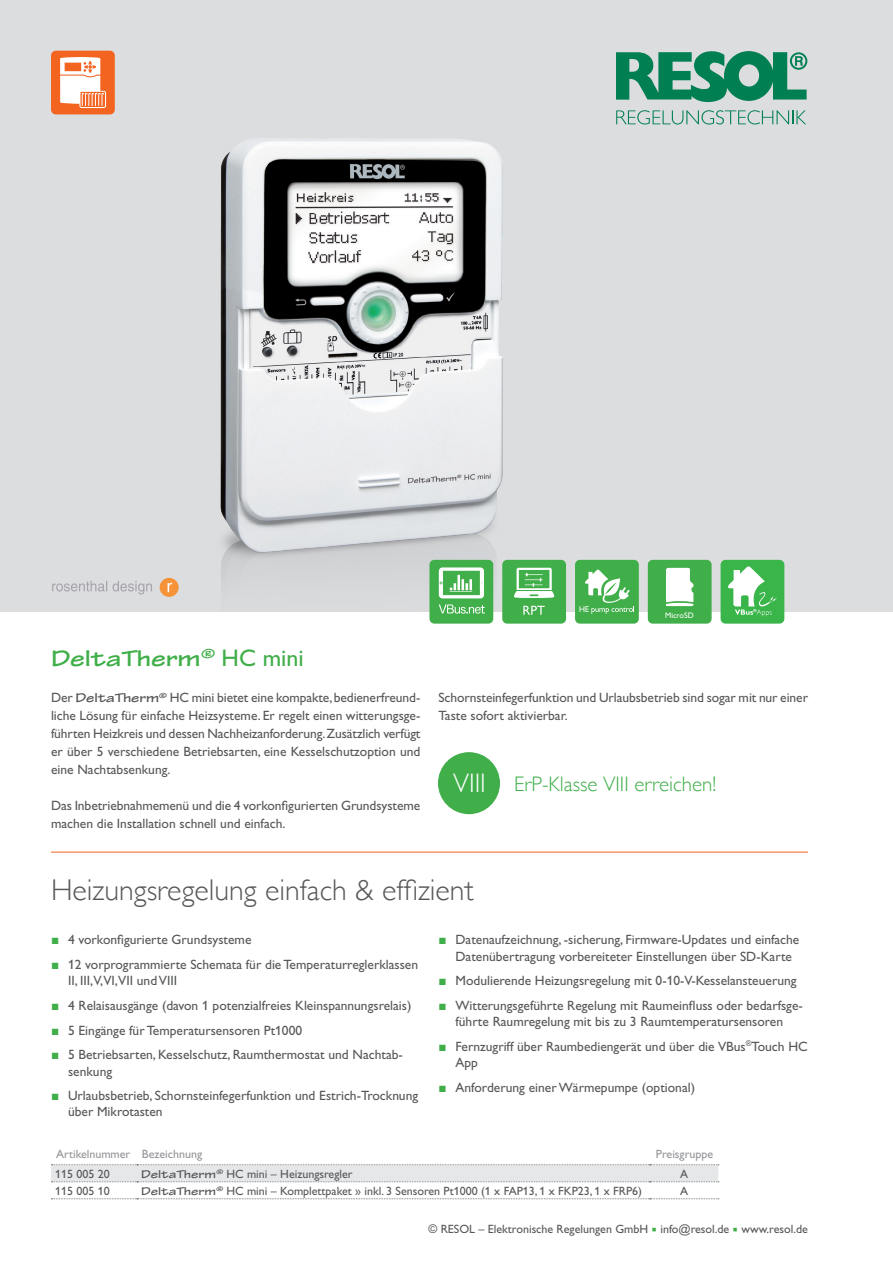
<style>
.page{position:relative;width:893px;height:1263px;background:#fff}
.page>*{position:absolute;margin:0;border:0;box-sizing:border-box;transform-origin:0 0}
.Überschrift_Produktb{font:300 30px "Gill Sans";color:#57585a}
.t1{font:300 27px "Gill Sans";color:#fff}
.Überschrift_Produkt{font:700 expanded 24px "Tekton Pro";color:#40ae49}
._12_-_14pt_grün{font:300 21px "Gill Sans";color:#40ae49}
.Fließtext_9Pt{font:13.5px/18px "Gill Alt One";color:#57585a}
.PL_TEXT{font:12px "Gill Alt One";color:#57585a}
.Zusatztext_8PT_Grau{font:12px "Gill Alt One";color:#57585a}
.PB_ÜBERSCHRIFT{font:12px "Gill Alt One";color:#939598}
.t2{font:8.1px "Gill Alt One";color:#fff}
.s1{font-family:"Gill Alt One";font-weight:400;font-stretch:normal}
.s2{font-family:"Tekton Pro";font-weight:700;font-stretch:expanded}
.s3{font-family:"Arial";font-weight:700;color:#40ae49}
.s4{color:#40ae49}
</style>
<div class="page">
<div style="left:0;top:0;width:893px;height:611px;background:#dcdddf"></div>
<div style="left:51px;top:51px;width:64px;height:63px;background:#f36421;border-radius:5px"></div>
<svg style="left:60px;top:57px;width:46px;height:51px"></svg>
<hr style="left:51px;top:852px;width:757px;height:1px;background:#f36421">
<img style="left:220px;top:138px;width:294px;height:473px">
<div style="left:438px;top:752px;width:62px;height:62px;background:#40ae49;border-radius:50%"></div>
<div style="left:575px;top:560px;width:64px;height:64px;background:#40ae49;border-radius:5px"></div>
<svg style="left:579px;top:569px;width:55px;height:45px"></svg>
<div style="left:648px;top:560px;width:64px;height:64px;background:#40ae49;border-radius:5px"></div>
<svg style="left:666px;top:567px;width:28px;height:40px"></svg>
<div style="left:502px;top:560px;width:64px;height:64px;background:#40ae49;border-radius:5px"></div>
<svg style="left:523px;top:606px;width:22px;height:9px"></svg>
<svg style="left:514px;top:568px;width:41px;height:30px"></svg>
<div style="left:429px;top:560px;width:64px;height:64px;background:#40ae49;border-radius:5px"></div>
<svg style="left:439px;top:567px;width:45px;height:31px"></svg>
<hr style="left:457px;top:575px;width:3px;height:15px;background:#fff">
<svg style="left:439px;top:604px;width:46px;height:10px"></svg>
<svg style="left:51px;top:1164px;width:668px;height:35px"></svg>
<div style="left:160px;top:578px;width:19px;height:19px;background:#f69238;border-radius:50%"></div>
<svg style="left:168px;top:583px;width:4px;height:9px"></svg>
<svg style="left:52px;top:581px;width:100px;height:13px"></svg>
<svg style="left:721px;top:560px;width:63px;height:64px;background:#68c674"></svg>
<svg style="left:616px;top:51px;width:191px;height:74px"></svg>
<p class="Überschrift_Produkt" style="left:51px;top:644px;width:254px">DeltaTherm<sup>®</sup> <span class="s1">HC mini</span></p>
<p class="Fließtext_9Pt" style="left:51px;top:688px;width:371px;text-align:justify">Der <span class="s2">DeltaTherm</span><sup>®</sup> HC mini bietet eine kompakte, bedienerfreund&shy;liche Lösung für einfache Heizsysteme. Er regelt einen witterungsge&shy;führten Heizkreis und dessen Nachheizanforderung. Zusätzlich verfügt er über 5 verschiedene Betriebsarten, eine Kesselschutzoption und eine Nachtabsenkung.</p>
<p class="Fließtext_9Pt" style="left:51px;top:796px;width:371px">Das Inbetriebnahmemenü und die 4 vorkonfigurierten Grundsysteme machen die Installation schnell und einfach.</p>
<p class="t2" style="left:665px;top:610px;width:30px">MicroSD</p>
<p class="Fließtext_9Pt" style="left:438px;top:688px;width:371px">Schornsteinfegerfunktion und Urlaubsbetrieb sind sogar mit nur einer<br>Taste sofort aktivierbar.</p>
<p class="t1" style="left:453px;top:762px;width:34px">VIII</p>
<p class="_12_-_14pt_grün" style="left:514px;top:767px;width:204px">ErP-Klasse VIII erreichen!</p>
<p class="Überschrift_Produktb" style="left:51px;top:867px;width:424px">Heizungsregelung einfach &amp; effizient</p>
<p class="Fließtext_9Pt" style="left:51px;top:931px;width:202px"><span class="s3">■</span> 4 vorkonfigurierte Grundsysteme</p>
<p class="Fließtext_9Pt" style="left:68px;top:956px;width:352px;line-height:16.2px;text-indent:-17px"><span class="s3">■</span> 12 vorprogrammierte Schemata für die Temperaturreglerklassen<br>II, III,V,VI,VII und VIII</p>
<p class="Fließtext_9Pt" style="left:51px;top:996px;width:362px"><span class="s3">■</span> 4 Relaisausgänge (davon 1 potenzialfreies Kleinspannungsrelais)</p>
<p class="Fließtext_9Pt" style="left:51px;top:1021px;width:253px"><span class="s3">■</span> 5 Eingänge für Temperatursensoren Pt1000</p>
<p class="Fließtext_9Pt" style="left:68px;top:1047px;width:336px;line-height:16.2px;text-indent:-17px"><span class="s3">■</span> 5 Betriebsarten, Kesselschutz, Raumthermostat und Nachtab&shy;senkung</p>
<p class="Fließtext_9Pt" style="left:68px;top:1087px;width:352px;line-height:16.2px;text-indent:-17px"><span class="s3">■</span> Urlaubsbetrieb, Schornsteinfegerfunktion und Estrich-Trocknung über Mikrotasten</p>
<p class="Fließtext_9Pt" style="left:455px;top:931px;width:345px;line-height:16.2px;text-indent:-17px"><span class="s3">■</span> Datenaufzeichnung, -sicherung, Firmware-Updates und einfache<br>Datenübertragung vorbereiteter Einstellungen über SD-Karte</p>
<p class="Fließtext_9Pt" style="left:438px;top:971px;width:360px"><span class="s3">■</span> Modulierende Heizungsregelung mit 0-10-V-Kesselansteuerung</p>
<p class="Fließtext_9Pt" style="left:438px;top:997px;width:366px;line-height:16.2px;text-align:center"><span class="s3">■</span> Witterungsgeführte Regelung mit Raumeinfluss oder bedarfsge&shy;führte Raumregelung mit bis zu 3 Raumtemperatursensoren</p>
<p class="Fließtext_9Pt" style="left:455px;top:1038px;width:354px;line-height:16.2px;text-indent:-17px"><span class="s3">■</span> Fernzugriff über Raumbediengerät und über die VBus<sup>®</sup>Touch HC<br>App</p>
<p class="Fließtext_9Pt" style="left:438px;top:1078px;width:258px"><span class="s3">■</span> Anforderung einer Wärmepumpe (optional)</p>
<p class="PB_ÜBERSCHRIFT" style="left:56px;top:1147px;width:76px">Artikelnummer</p>
<p class="PB_ÜBERSCHRIFT" style="left:142px;top:1147px;width:62px">Bezeichnung</p>
<p class="PB_ÜBERSCHRIFT" style="left:656px;top:1147px;width:59px">Preisgruppe</p>
<p class="PL_TEXT" style="left:55px;top:1167px;width:56px">115 005 20</p>
<p class="PL_TEXT" style="left:141px;top:1167px;width:213px"><span class="s2">DeltaTherm</span><sup>®</sup> HC mini – Heizungsregler</p>
<p class="PL_TEXT" style="left:680px;top:1167px;width:10px">A</p>
<p class="PL_TEXT" style="left:55px;top:1184px;width:56px">115 005 10</p>
<p class="PL_TEXT" style="left:141px;top:1184px;width:502px"><span class="s2">DeltaTherm</span><sup>®</sup> HC mini – Komplettpaket » inkl. 3 Sensoren Pt1000 (1 x FAP13, 1 x FKP23, 1 x FRP6)</p>
<p class="PL_TEXT" style="left:680px;top:1184px;width:10px">A</p>
<p class="Zusatztext_8PT_Grau" style="left:428px;top:1222px;width:381px">© RESOL – Elektronische Regelungen GmbH <span class="s4">▪</span> info@resol.de <span class="s4">▪</span> www.resol.de</p>
</div>
